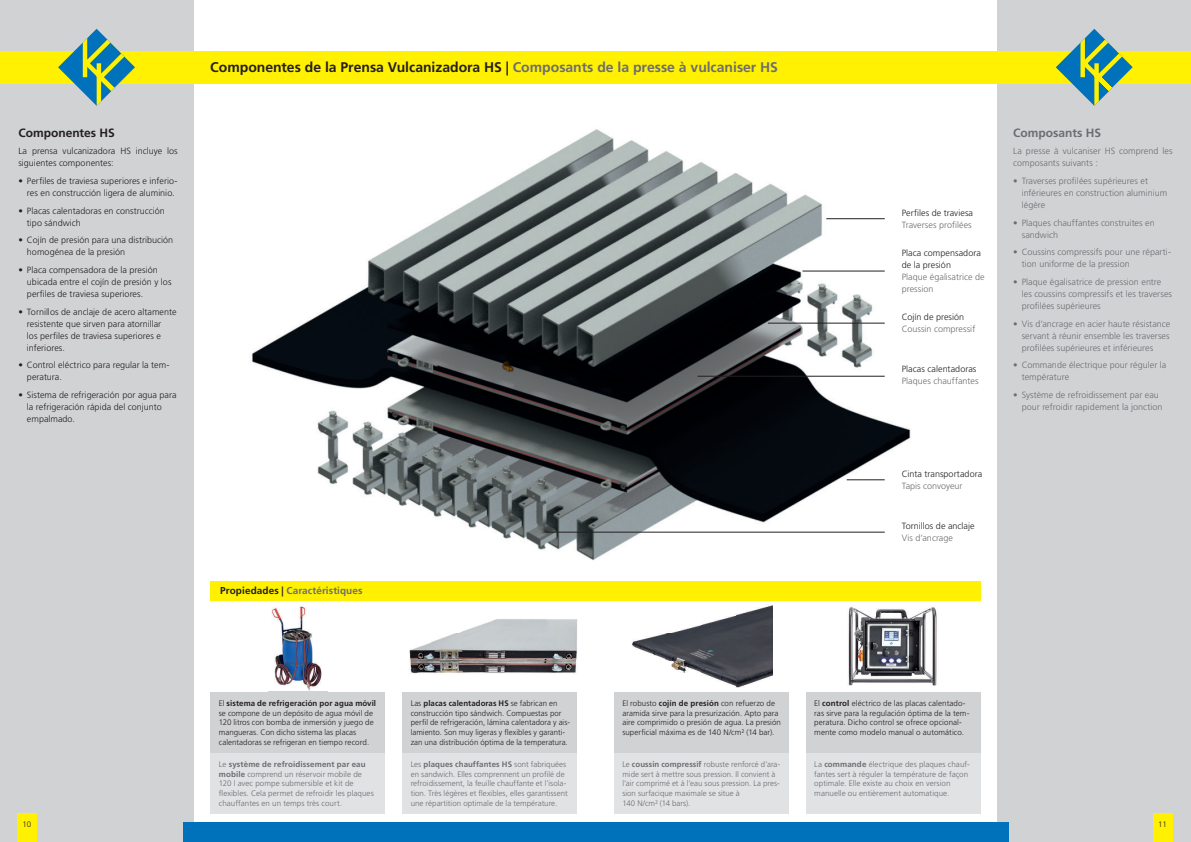
<style>
.page{position:relative;width:1191px;height:842px;background:#fff}
.page>*{position:absolute;margin:0;border:0;box-sizing:border-box;transform-origin:0 0}
.t1{font:700 14px "Frutiger LT";letter-spacing:-.005em;color:#231f20}
.t2{font:700 12px "Frutiger LT";color:#231f20}
.t3{font:700 12px "Frutiger LT";color:#6c6d70}
.t4{font:700 10px "Frutiger LT";letter-spacing:.005em;color:#6c6d70}
.t5{font:300 9px/12px "Frutiger LT";letter-spacing:.005em;color:#231f20}
.t6{font:300 9px/12px "Frutiger LT";letter-spacing:.005em;color:#6c6d70}
.t7{font:300 8px/9.6px "Frutiger LT";letter-spacing:.005em;color:#231f20}
.t8{font:300 8px/9.6px "Frutiger LT";letter-spacing:.005em;color:#6c6d70}
.s1{color:#6c6d70}
.s2{color:#231f20}
.s3{font-weight:700}
</style>
<div class="page">
<div style="left:0;top:0;width:193px;height:842px;background:#d1d2d4"></div>
<div style="left:997px;top:0;width:194px;height:842px;background:#d1d2d4"></div>
<div style="left:0;top:51px;width:595px;height:33px;background:#fff101"></div>
<div style="left:595px;top:51px;width:596px;height:33px;background:#fff101"></div>
<div style="left:17px;top:814px;width:20px;height:28px;background:#fff101"></div>
<div style="left:1152px;top:814px;width:20px;height:28px;background:#fff101"></div>
<div style="left:183px;top:822px;width:825px;height:20px;background:#0072bc"></div>
<svg style="left:58px;top:29px;width:77px;height:77px"></svg>
<svg style="left:1055px;top:29px;width:77px;height:77px"></svg>
<div style="left:614px;top:753px;width:175px;height:61px;background:#e1e2e4"></div>
<div style="left:614px;top:692px;width:175px;height:61px;background:#d1d2d4"></div>
<div style="left:402px;top:753px;width:175px;height:60px;background:#e1e2e4"></div>
<div style="left:806px;top:753px;width:174px;height:61px;background:#e1e2e4"></div>
<div style="left:402px;top:692px;width:175px;height:61px;background:#d1d2d4"></div>
<div style="left:806px;top:692px;width:174px;height:61px;background:#d1d2d4"></div>
<div style="left:210px;top:753px;width:175px;height:61px;background:#e1e2e4"></div>
<div style="left:210px;top:692px;width:175px;height:61px;background:#d1d2d4"></div>
<img style="left:251px;top:129px;width:660px;height:431px">
<img style="left:632px;top:605px;width:141px;height:83px">
<img style="left:848px;top:607px;width:89px;height:79px">
<div style="left:210px;top:581px;width:770px;height:20px;background:#fff101"></div>
<img style="left:409px;top:619px;width:169px;height:55px">
<img style="left:269px;top:606px;width:58px;height:86px">
<hr style="left:546px;top:532px;width:338px;height:1px;background:#231f20">
<hr style="left:846px;top:480px;width:38px;height:1px;background:#231f20">
<hr style="left:697px;top:376px;width:187px;height:1px;background:#231f20">
<hr style="left:768px;top:323px;width:116px;height:1px;background:#231f20">
<hr style="left:802px;top:271px;width:82px;height:1px;background:#231f20">
<hr style="left:826px;top:219px;width:58px;height:1px;background:#231f20">
<h2 class="t2" style="left:18px;top:125px;width:98px">Componentes HS</h2>
<p class="t5" style="left:18px;top:145px;width:161px">La prensa vulcanizadora HS incluye los siguientes componentes:</p>
<p class="t5" style="left:18px;top:175px;width:160px;text-align:right">• Perfiles de traviesa superiores e inferio&shy;res en construcción ligera de aluminio.</p>
<p class="t5" style="left:27px;top:205px;width:139px;text-indent:-9px">• Placas calentadoras en construcción tipo sándwich</p>
<p class="t5" style="left:27px;top:234px;width:148px;text-indent:-9px">• Cojín de presión para una distribución homogénea de la presión</p>
<p class="t5" style="left:27px;top:264px;width:146px;text-indent:-9px">• Placa compensadora de la presión ubicada entre el cojín de presión y los perfiles de traviesa superiores.</p>
<p class="t5" style="left:27px;top:306px;width:151px;text-indent:-9px">• Tornillos de anclaje de acero altamente resistente que sirven para atornillar<br>los perfiles de traviesa superiores e inferiores.</p>
<p class="t5" style="left:27px;top:359px;width:144px;text-indent:-9px">• Control eléctrico para regular la tem&shy;peratura.</p>
<p class="t5" style="left:27px;top:389px;width:151px;text-indent:-9px">• Sistema de refrigeración por agua para la refrigeración rápida del conjunto empalmado.</p>
<h1 class="t1" style="left:210px;top:59px;width:569px">Componentes de la Prensa Vulcanizadora HS | <span class="s1">Composants de la presse à vulcaniser HS</span></h1>
<p class="t4" style="left:220px;top:585px;width:144px"><span class="s2">Propiedades |</span> Caractéristiques</p>
<p class="t5" style="left:901px;top:207px;width:73px">Perfiles de traviesa</p>
<p class="t6" style="left:901px;top:219px;width:71px">Traverses profilées</p>
<p class="t5" style="left:901px;top:247px;width:81px">Placa compensadora de la presión</p>
<p class="t6" style="left:901px;top:271px;width:84px">Plaque égalisatrice de pression</p>
<p class="t5" style="left:901px;top:311px;width:64px">Cojín de presión</p>
<p class="t6" style="left:901px;top:323px;width:75px">Coussin compressif</p>
<p class="t5" style="left:901px;top:363px;width:76px">Placas calentadoras</p>
<p class="t6" style="left:901px;top:375px;width:78px">Plaques chauffantes</p>
<p class="t5" style="left:901px;top:468px;width:82px">Cinta transportadora</p>
<p class="t6" style="left:901px;top:480px;width:62px">Tapis convoyeur</p>
<p class="t5" style="left:901px;top:520px;width:74px">Tornillos de anclaje</p>
<p class="t6" style="left:901px;top:532px;width:53px">Vis d’ancrage</p>
<h2 class="t3" style="left:1013px;top:125px;width:89px">Composants HS</h2>
<p class="t6" style="left:1013px;top:145px;width:161px">La presse à vulcaniser HS comprend les composants suivants :</p>
<p class="t6" style="left:1021px;top:175px;width:147px;text-indent:-9px">• Traverses profilées supérieures et inférieures en construction aluminium légère</p>
<p class="t6" style="left:1021px;top:217px;width:134px;text-indent:-9px">• Plaques chauffantes construites en sandwich</p>
<p class="t6" style="left:1021px;top:246px;width:151px;text-indent:-9px">• Coussins compressifs pour une réparti&shy;tion uniforme de la pression</p>
<p class="t6" style="left:1021px;top:276px;width:152px;text-indent:-9px">• Plaque égalisatrice de pression entre les coussins compressifs et les traverses profilées supérieures</p>
<p class="t6" style="left:1021px;top:318px;width:150px;text-align:justify;text-indent:-9px">• Vis d’ancrage en acier haute résistance servant à réunir ensemble les traverses profilées supérieures et inférieures</p>
<p class="t6" style="left:1021px;top:359px;width:146px;text-indent:-9px">• Commande électrique pour réguler la température</p>
<p class="t6" style="left:1021px;top:389px;width:142px;text-indent:-9px">• Système de refroidissement par eau pour refroidir rapidement la jonction</p>
<p class="t7" style="left:219px;top:699px;width:159px">El <span class="s3">sistema de refrigeración por agua móvil </span>se compone de un depósito de agua móvil de 120 litros con bomba de inmersión y juego de mangueras. Con dicho sistema las placas calentadoras se refrigeran en tiempo record.</p>
<p class="t8" style="left:219px;top:760px;width:156px">Le <span class="s3">système de refroidissement par eau mobile</span> comprend un réservoir mobile de 120 l avec pompe submersible et kit de flexibles. Cela permet de refroidir les plaques chauffantes en un temps très court.</p>
<p class="t7" style="left:411px;top:699px;width:161px">Las <span class="s3">placas calentadoras HS</span> se fabrican en construcción tipo sándwich. Compuestas por perfil de refrigeración, lámina calentadora y ais&shy;lamiento. Son muy ligeras y flexibles y garanti&shy;zan una distribución óptima de la temperatura.</p>
<p class="t7" style="left:814px;top:699px;width:156px">El <span class="s3">control</span> eléctrico de las placas calentado&shy;ras sirve para la regulación óptima de la tem&shy;peratura. Dicho control se ofrece opcional&shy;mente como modelo manual o automático.</p>
<p class="t7" style="left:622px;top:699px;width:160px">El robusto <span class="s3">cojín de presión</span> con refuerzo de aramida sirve para la presurización. Apto para aire comprimido o presión de agua. La presión superficial máxima es de 140 N/cm² (14 bar).</p>
<p class="t8" style="left:411px;top:760px;width:158px">Les <span class="s3">plaques chauffantes HS</span> sont fabriquées en sandwich. Elles comprennent un profilé de refroidissement, la feuille chauffante et l’isola&shy;tion. Très légères et flexibles, elles garantissent une répartition optimale de la température.</p>
<p class="t8" style="left:814px;top:760px;width:157px">La <span class="s3">commande</span> électrique des plaques chauf&shy;fantes sert à réguler la température de façon optimale. Elle existe au choix en version manuelle ou entièrement automatique.</p>
<p class="t8" style="left:622px;top:760px;width:159px">Le <span class="s3">coussin compressif</span> robuste renforcé d’ara&shy;mide sert à mettre sous pression. Il convient à l’air comprimé et à l’eau sous pression. La pres&shy;sion surfacique maximale se situe à<br>140 N/cm² (14 bars).</p>
<p class="t7" style="left:22px;top:819px;width:10px">10</p>
<p class="t7" style="left:1158px;top:819px;width:10px">11</p>
</div>
